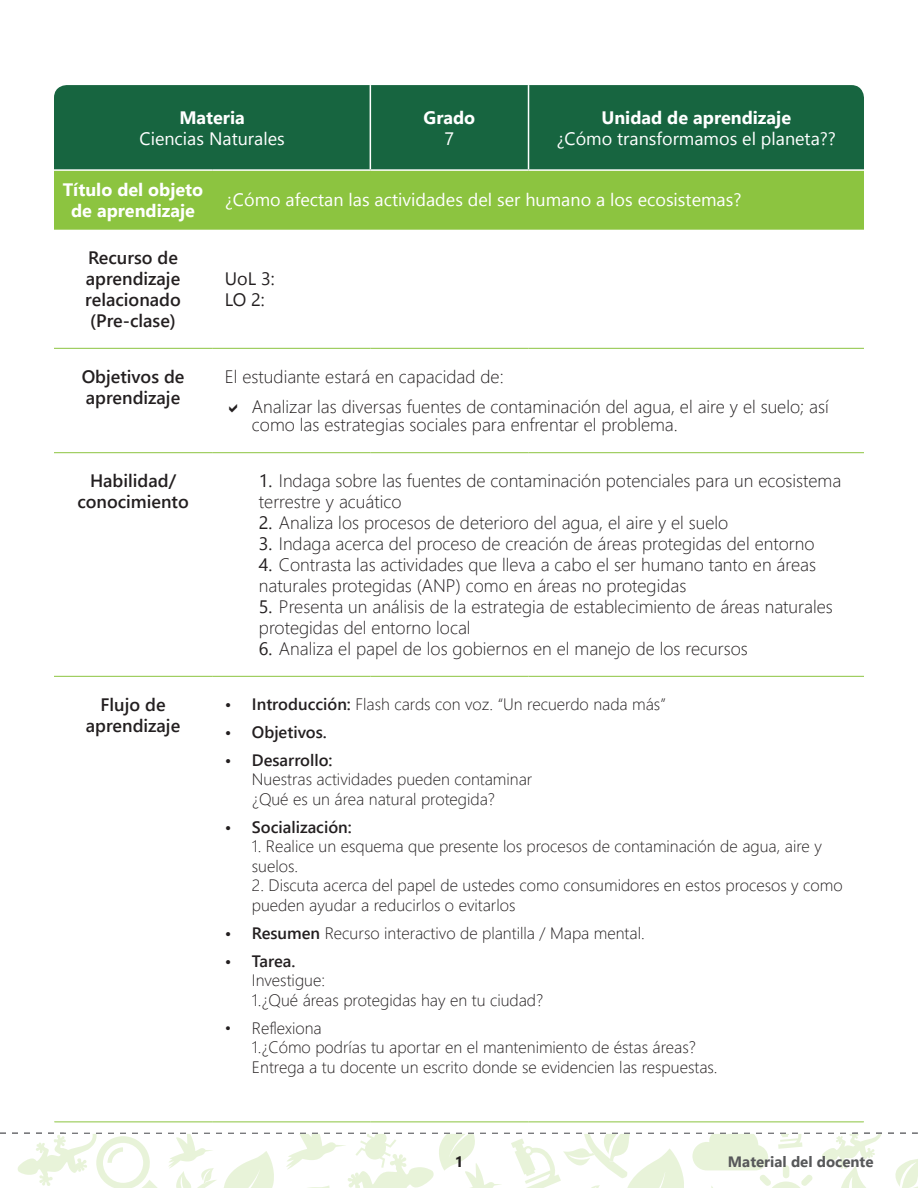
<style>
.page{position:relative;width:918px;height:1188px;background:#fff}
.page>*{position:absolute;margin:0;border:0;box-sizing:border-box;transform-origin:0 0}
.Tex_gen{font:300 18px/21px "Segoe UI";color:#231f20}
.Tex_gen-2{font:18px/21px "Segoe UI";color:#fff;text-align:center}
.Tex_gen-3{font:600 18px/21px "Segoe UI";color:#231f20;text-align:center}
.Titulo_01{font:600 18px/21px "Segoe UI";color:#231f20}
.Tex_gen-4{font:700 18px/21px "Segoe UI";color:#fff;text-align:center}
.Bloque_texto_01{font:18px/21px "Segoe UI";color:#231f20}
.t1{font:300 16.5px/19.5px "Segoe UI";color:#231f20}
.t2{font:600 16.5px "Segoe UI";color:#231f20}
.t3{font:700 15px "Segoe UI";color:#57585a}
.t4{font:700 15px "Segoe UI";color:#231f20}
.s1{font-weight:700}
.s2{font-weight:400}
.s3{font-weight:600}
</style>
<div class="page">
<svg style="left:0;top:1132px;width:918px;height:56px"></svg>
<div style="left:54px;top:85px;width:810px;height:84px;background:#176540"></div>
<div style="left:54px;top:171px;width:810px;height:59px;background:#8cc440"></div>
<hr style="left:370px;top:85px;width:1px;height:84px;background:#fff">
<hr style="left:528px;top:85px;width:1px;height:84px;background:#fff">
<hr style="left:54px;top:452px;width:158px;height:1px;background:#8cc440">
<hr style="left:212px;top:452px;width:158px;height:1px;background:#8cc440">
<hr style="left:370px;top:452px;width:159px;height:1px;background:#8cc440">
<hr style="left:529px;top:452px;width:335px;height:1px;background:#8cc440">
<hr style="left:54px;top:676px;width:158px;height:1px;background:#8cc440">
<hr style="left:212px;top:676px;width:158px;height:1px;background:#8cc440">
<hr style="left:370px;top:676px;width:159px;height:1px;background:#8cc440">
<hr style="left:529px;top:676px;width:335px;height:1px;background:#8cc440">
<hr style="left:54px;top:1122px;width:158px;height:1px;background:#8cc440">
<hr style="left:212px;top:1122px;width:158px;height:1px;background:#8cc440">
<hr style="left:370px;top:1122px;width:159px;height:1px;background:#8cc440">
<hr style="left:529px;top:1122px;width:335px;height:1px;background:#8cc440">
<hr style="left:54px;top:348px;width:158px;height:1px;background:#8cc440">
<hr style="left:212px;top:348px;width:158px;height:1px;background:#8cc440">
<hr style="left:370px;top:348px;width:159px;height:1px;background:#8cc440">
<hr style="left:529px;top:348px;width:335px;height:1px;background:#8cc440">
<p class="Tex_gen-2" style="left:140px;top:106px;width:147px"><span class="s1">Materia<br></span>Ciencias Naturales</p>
<p class="Tex_gen-4" style="left:424px;top:107px;width:53px">Grado<br><span class="s2">7</span></p>
<p class="Tex_gen-2" style="left:556px;top:106px;width:281px"><span class="s1">Unidad de aprendizaje<br></span>¿Cómo transformamos el planeta??</p>
<p class="Tex_gen-4" style="left:63px;top:179px;width:142px">Título del objeto de aprendizaje</p>
<p class="Tex_gen-2" style="left:225px;top:189px;width:518px">¿Cómo afectan las actividades del ser humano a los ecosistemas?</p>
<p class="Titulo_01" style="left:85px;top:247px;width:97px">Recurso de aprendizaje relacionado (Pre-clase)</p>
<p class="Bloque_texto_01" style="left:225px;top:268px;width:51px">UoL 3:<br>LO 2:</p>
<p class="Tex_gen-3" style="left:82px;top:366px;width:104px;text-align:left">Objetivos de aprendizaje</p>
<p class="Tex_gen" style="left:225px;top:365px;width:280px">El estudiante estará en capacidad de:</p>
<p class="Tex_gen" style="left:252px;top:397px;width:578px;line-height:18px">Analizar las diversas fuentes de contaminación del agua, el aire y el suelo; así como las estrategias sociales para enfrentar el problema.</p>
<p class="Tex_gen-3" style="left:77px;top:470px;width:113px">Habilidad/ conocimiento</p>
<p class="Tex_gen" style="left:259px;top:469px;width:584px"><span class="s2">1.</span> Indaga sobre las fuentes de contaminación potenciales para un ecosistema terrestre y acuático</p>
<p class="Tex_gen" style="left:259px;top:511px;width:471px"><span class="s2">2.</span> Analiza los procesos de deterioro del agua, el aire y el suelo</p>
<p class="Tex_gen" style="left:259px;top:532px;width:557px"><span class="s2">3.</span> Indaga acerca del proceso de creación de áreas protegidas del entorno</p>
<p class="Tex_gen" style="left:259px;top:553px;width:559px"><span class="s2">4.</span> Contrasta las actividades que lleva a cabo el ser humano tanto en áreas naturales protegidas (ANP) como en áreas no protegidas</p>
<p class="Tex_gen" style="left:259px;top:595px;width:575px"><span class="s2">5.</span> Presenta un análisis de la estrategia de establecimiento de áreas naturales protegidas del entorno local</p>
<p class="Tex_gen" style="left:259px;top:637px;width:491px"><span class="s2">6.</span> Analiza el papel de los gobiernos en el manejo de los recursos</p>
<p class="Tex_gen-3" style="left:86px;top:694px;width:96px">Flujo de aprendizaje</p>
<p class="t1" style="left:225px;top:693px;width:442px"><span class="s3">• Introducción:</span> Flash cards con voz. “Un recuerdo nada más”</p>
<p class="t2" style="left:225px;top:718px;width:103px">• Objetivos.</p>
<p class="t1" style="left:252px;top:749px;width:282px;text-indent:-27px"><span class="s3">• Desarrollo:<br></span>Nuestras actividades pueden contaminar ¿Qué es un área natural protegida?</p>
<p class="t2" style="left:225px;top:813px;width:128px">• Socialización:</p>
<p class="t1" style="left:252px;top:836px;width:571px">1. Realice un esquema que presente los procesos de contaminación de agua, aire y suelos.</p>
<p class="t1" style="left:252px;top:875px;width:592px">2. Discuta acerca del papel de ustedes como consumidores en estos procesos y como pueden ayudar a reducirlos o evitarlos</p>
<p class="t1" style="left:225px;top:922px;width:421px"><span class="s3">• Resumen</span> Recurso interactivo de plantilla / Mapa mental.</p>
<p class="t1" style="left:252px;top:950px;width:293px;text-indent:-27px"><span class="s3">• Tarea.<br></span>Investigue:<br>1.¿Qué áreas protegidas hay en tu ciudad?</p>
<p class="t1" style="left:252px;top:1017px;width:467px;text-indent:-27px">• Reflexiona<br>1.¿Cómo podrías tu aportar en el mantenimiento de éstas áreas?<br>Entrega a tu docente un escrito donde se evidencien las respuestas.</p>
<p class="t4" style="left:455px;top:1150px;width:10px">1</p>
<p class="t3" style="left:728px;top:1149px;width:147px">Material del docente</p>
</div>
